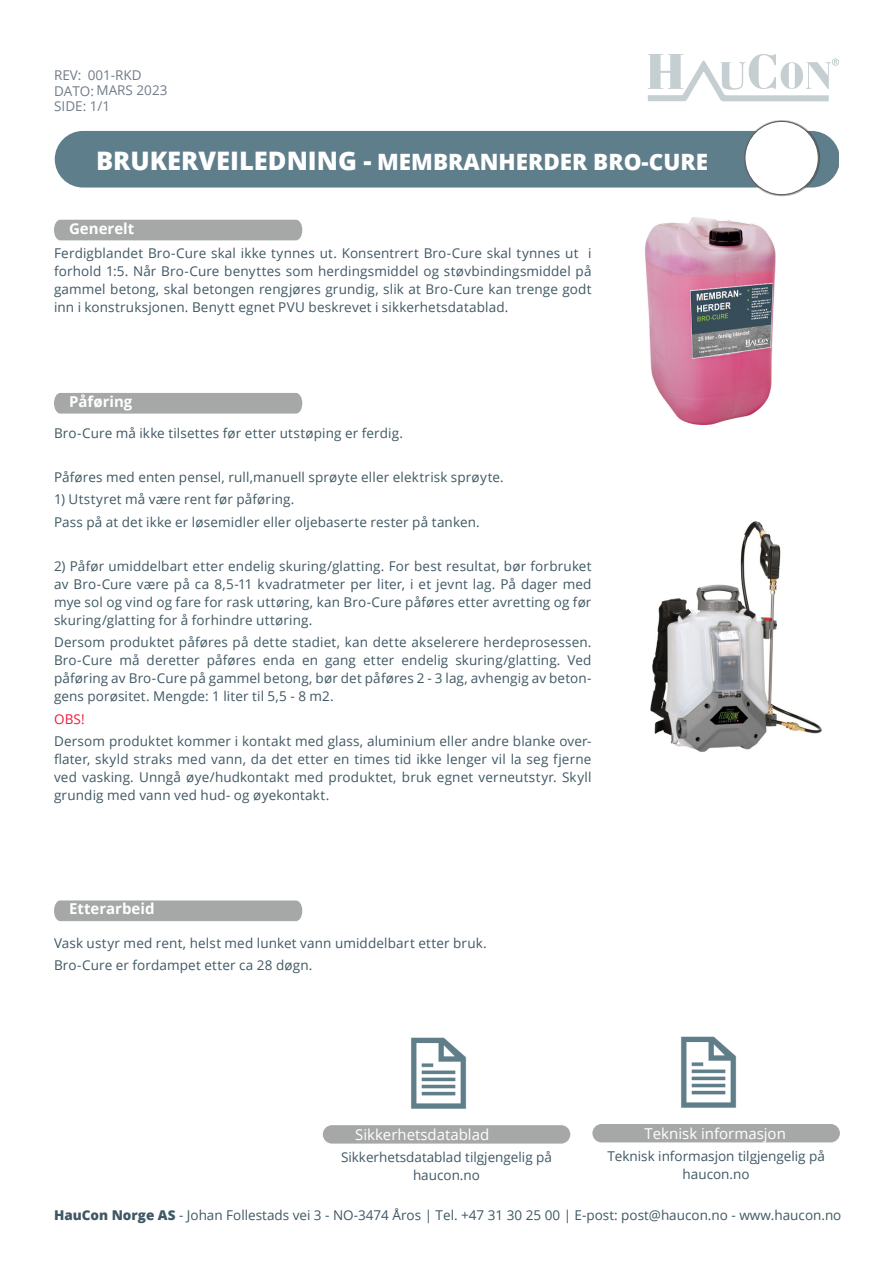
<style>
.page{position:relative;width:893px;height:1263px;background:#fff}
.page>*{position:absolute;margin:0;border:0;box-sizing:border-box;transform-origin:0 0}
.t1{font:800 22.5px "Open Sans";color:#fff}
.t2{font:15px "Open Sans";color:#fff}
.t3{font:700 15px "Open Sans";color:#fff}
.t4{font:13.5px/18px "Open Sans";letter-spacing:.01em;color:#3f5863;text-align:justify}
.t5{font:13.5px/15.6px "Open Sans";color:#717c88}
.t6{font:13.5px "Open Sans";color:#ed1a3a}
.s1{font-size:25.5px}
.s2{font-weight:800}
</style>
<div class="page">
<svg style="left:648px;top:54px;width:191px;height:47px"></svg>
<div style="left:55px;top:131px;width:784px;height:57px;background:#5f7e8b"></div>
<img style="left:780px;top:131px;width:41px;height:66px">
<img style="left:743px;top:120px;width:77px;height:76px">
<div style="left:745px;top:121px;width:73px;height:74px;background:#fff;border-radius:50%"></div>
<div style="left:745px;top:121px;width:73px;height:74px;border:1px solid #595959;border-radius:50%"></div>
<svg style="left:54px;top:219px;width:249px;height:22px;background:#acaeae"></svg>
<div style="left:54px;top:393px;width:249px;height:21px;background:#a6a8a8"></div>
<img style="left:650px;top:521px;width:172px;height:231px">
<img style="left:645px;top:217px;width:131px;height:208px">
<svg style="left:54px;top:900px;width:249px;height:22px;background:#acaeae"></svg>
<img style="left:681px;top:1036px;width:56px;height:72px">
<div style="left:593px;top:1125px;width:246px;height:17px;background:#a6a8a8;border-radius:8px"></div>
<div style="left:592px;top:1124px;width:248px;height:18px;border:2px solid #a6a8a8;border-radius:8px"></div>
<img style="left:411px;top:1037px;width:56px;height:72px">
<div style="left:324px;top:1126px;width:246px;height:17px;background:#a6a8a8;border-radius:8px"></div>
<div style="left:323px;top:1125px;width:247px;height:18px;border:2px solid #a6a8a8;border-radius:8px"></div>
<p class="t5" style="left:54px;top:67px;width:115px">REV:<br>DATO: MARS 2023<br>SIDE: 1/1</p>
<p class="t5" style="left:88px;top:67px;width:55px">001-RKD</p>
<h1 class="t1" style="left:96px;top:144px;width:613px"><span class="s1">BRUKERVEILEDNING -</span> MEMBRANHERDER BRO-CURE</h1>
<p class="t3" style="left:69px;top:217px;width:67px">Generelt</p>
<p class="t4" style="left:54px;top:244px;width:539px">Ferdigblandet Bro-Cure skal ikke tynnes ut. Konsentrert Bro-Cure skal tynnes ut i forhold 1:5. Når Bro-Cure benyttes som herdingsmiddel og støvbindingsmiddel på gammel betong, skal betongen rengjøres grundig, slik at Bro-Cure kan trenge godt inn i konstruksjonen. Benytt egnet PVU beskrevet i sikkerhetsdatablad.</p>
<p class="t3" style="left:69px;top:391px;width:65px">Påføring</p>
<p class="t4" style="left:54px;top:423px;width:350px">Bro-Cure må ikke tilsettes før etter utstøping er ferdig.</p>
<p class="t4" style="left:54px;top:468px;width:451px">Påføres med enten pensel, rull,manuell sprøyte eller elektrisk sprøyte.</p>
<p class="t4" style="left:54px;top:488px;width:427px;line-height:22.2px">1) Utstyret må være rent før påføring.<br>Pass på at det ikke er løsemidler eller oljebaserte rester på tanken.</p>
<p class="t4" style="left:54px;top:557px;width:539px">2) Påfør umiddelbart etter endelig skuring/glatting. For best resultat, bør forbruket av Bro-Cure være på ca 8,5-11 kvadratmeter per liter, i et jevnt lag. På dager med mye sol og vind og fare for rask uttøring, kan Bro-Cure påføres etter avretting og før skuring/glatting for å forhindre uttøring.</p>
<p class="t4" style="left:54px;top:633px;width:539px">Dersom produktet påføres på dette stadiet, kan dette akselerere herdeprosessen.<br>Bro-Cure må deretter påføres enda en gang etter endelig skuring/glatting. Ved påføring av Bro-Cure på gammel betong, bør det påføres 2 - 3 lag, avhengig av beton&shy;gens porøsitet. Mengde: 1 liter til 5,5 - 8 m2.</p>
<p class="t6" style="left:54px;top:709px;width:32px">OBS!</p>
<p class="t4" style="left:54px;top:732px;width:539px">Dersom produktet kommer i kontakt med glass, aluminium eller andre blanke over&shy;flater, skyld straks med vann, da det etter en times tid ikke lenger vil la seg fjerne ved vasking. Unngå øye/hudkontakt med produktet, bruk egnet verneutstyr. Skyll grundig med vann ved hud- og øyekontakt.</p>
<p class="t3" style="left:69px;top:898px;width:87px">Etterarbeid</p>
<p class="t4" style="left:54px;top:932px;width:434px;line-height:22.2px">Vask ustyr med rent, helst med lunket vann umiddelbart etter bruk.<br>Bro-Cure er fordampet etter ca 28 døgn.</p>
<p class="t2" style="left:355px;top:1124px;width:136px">Sikkerhetsdatablad</p>
<p class="t4" style="left:341px;top:1148px;width:212px;text-align:center">Sikkerhetsdatablad tilgjengelig på haucon.no</p>
<p class="t2" style="left:645px;top:1123px;width:143px">Teknisk informasjon</p>
<p class="t4" style="left:607px;top:1147px;width:219px;text-align:center">Teknisk informasjon tilgjengelig på haucon.no</p>
<p class="t4" style="left:54px;top:1206px;width:789px"><span class="s2">HauCon Norge AS</span> - Johan Follestads vei 3 - NO-3474 Åros | Tel. +47 31 30 25 00 | E-post: post@haucon.no - www.haucon.no</p>
</div>
